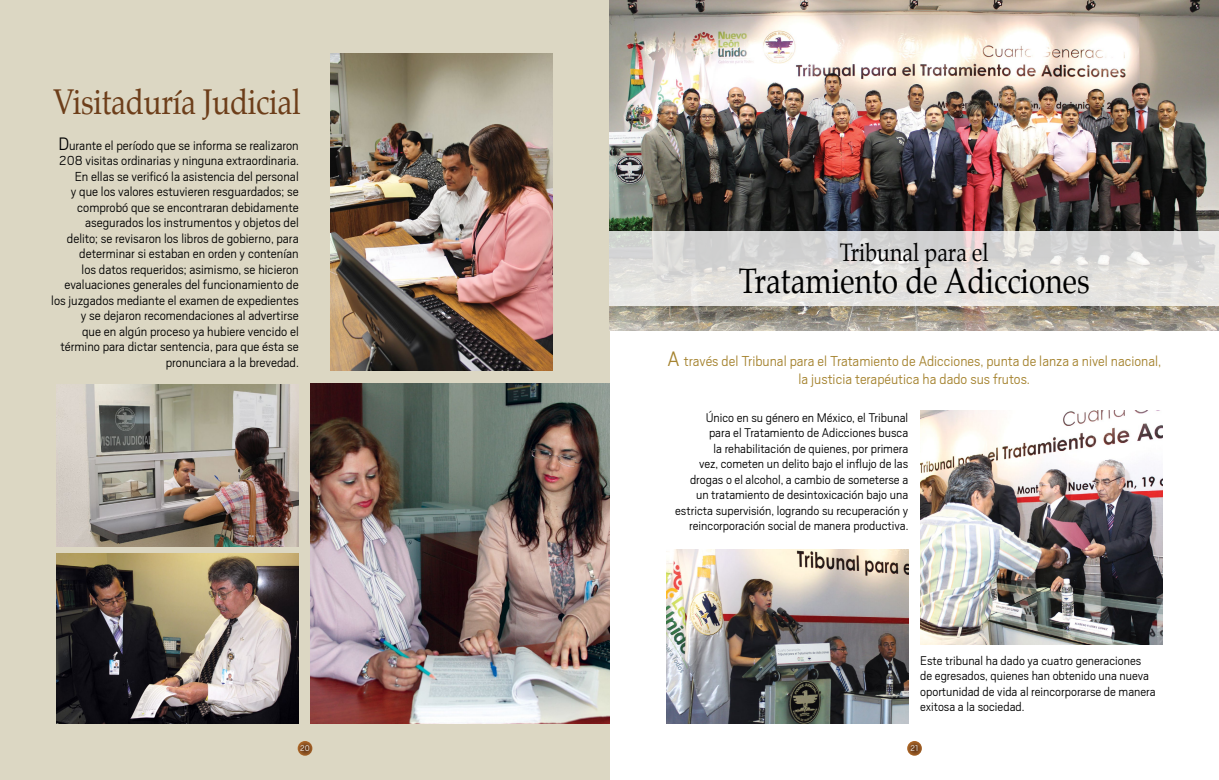
<style>
.page{position:relative;width:1219px;height:780px;background:#fff}
.page>*{position:absolute;margin:0;border:0;box-sizing:border-box;transform-origin:0 0}
.t1{font:35px "Palatino";color:#000;scale:.85 1}
.t2{font:35px "Palatino";letter-spacing:-.01em;color:#6d3e1a;scale:.85 1}
.t3{font:25px "Palatino";color:#000;scale:.85 1}
.t4{font:300 16px/18px "Scout";color:#a5832f;text-align:center}
.t5{font:300 14.5px/15.5px "Scout";color:#000;text-align:right}
.t6{font:300 14px/15.5px "Scout";color:#000;text-align:right}
.t7{font:300 9px "Scout";color:#fff}
.s1{font-size:20px}
.s2{font-size:23px}
</style>
<div class="page">
<svg style="left:907px;top:741px;width:15px;height:14px"></svg>
<div style="left:0;top:0;width:609px;height:780px;background:#dcd7c3"></div>
<img style="left:331px;top:53px;width:222px;height:317px">
<img style="left:56px;top:385px;width:243px;height:161px">
<img style="left:57px;top:553px;width:242px;height:170px">
<img style="left:311px;top:383px;width:298px;height:340px">
<svg style="left:298px;top:741px;width:14px;height:14px"></svg>
<img style="left:609px;top:0;width:610px;height:331px">
<svg style="left:609px;top:231px;width:610px;height:75px;fill:#e0dfdc"></svg>
<img style="left:667px;top:549px;width:241px;height:174px">
<img style="left:920px;top:410px;width:242px;height:234px">
<h1 class="t2" style="left:53px;top:79px;width:293px">Visitaduría Judicial</h1>
<p class="t5" style="left:51px;top:137px;width:249px"><span class="s1">D</span>urante el período que se informa se realizaron 208 visitas ordinarias y ninguna extraordinaria.<br>En ellas se verificó la asistencia del personal<br>y que los valores estuvieren resguardados; se comprobó que se encontraran debidamente asegurados los instrumentos y objetos del delito; se revisaron los libros de gobierno, para determinar si estaban en orden y contenían<br>los datos requeridos; asimismo, se hicieron evaluaciones generales del funcionamiento de los juzgados mediante el examen de expedientes y se dejaron recomendaciones al advertirse<br>que en algún proceso ya hubiere vencido el término para dictar sentencia, para que ésta se pronunciara a la brevedad.</p>
<p class="t7" style="left:300px;top:742px;width:11px">20</p>
<h2 class="t3" style="left:840px;top:236px;width:177px">Tribunal para el</h2>
<h1 class="t1" style="left:739px;top:258px;width:414px">Tratamiento de Adicciones</h1>
<p class="t4" style="left:667px;top:351px;width:495px"><span class="s2">A</span> través del Tribunal para el Tratamiento de Adicciones, punta de lanza a nivel nacional, la justicia terapéutica ha dado sus frutos.</p>
<p class="t6" style="left:675px;top:408px;width:235px">Único en su género en México, el Tribunal<br>para el Tratamiento de Adicciones busca<br>la rehabilitación de quienes, por primera<br>vez, cometen un delito bajo el influjo de las drogas o el alcohol, a cambio de someterse a un tratamiento de desintoxicación bajo una estricta supervisión, logrando su recuperación y reincorporación social de manera productiva.</p>
<p class="t6" style="left:920px;top:652px;width:237px;text-align:left">Este tribunal ha dado ya cuatro generaciones de egresados, quienes han obtenido una nueva oportunidad de vida al reincorporarse de manera exitosa a la sociedad.</p>
<p class="t7" style="left:910px;top:742px;width:10px">21</p>
</div>
